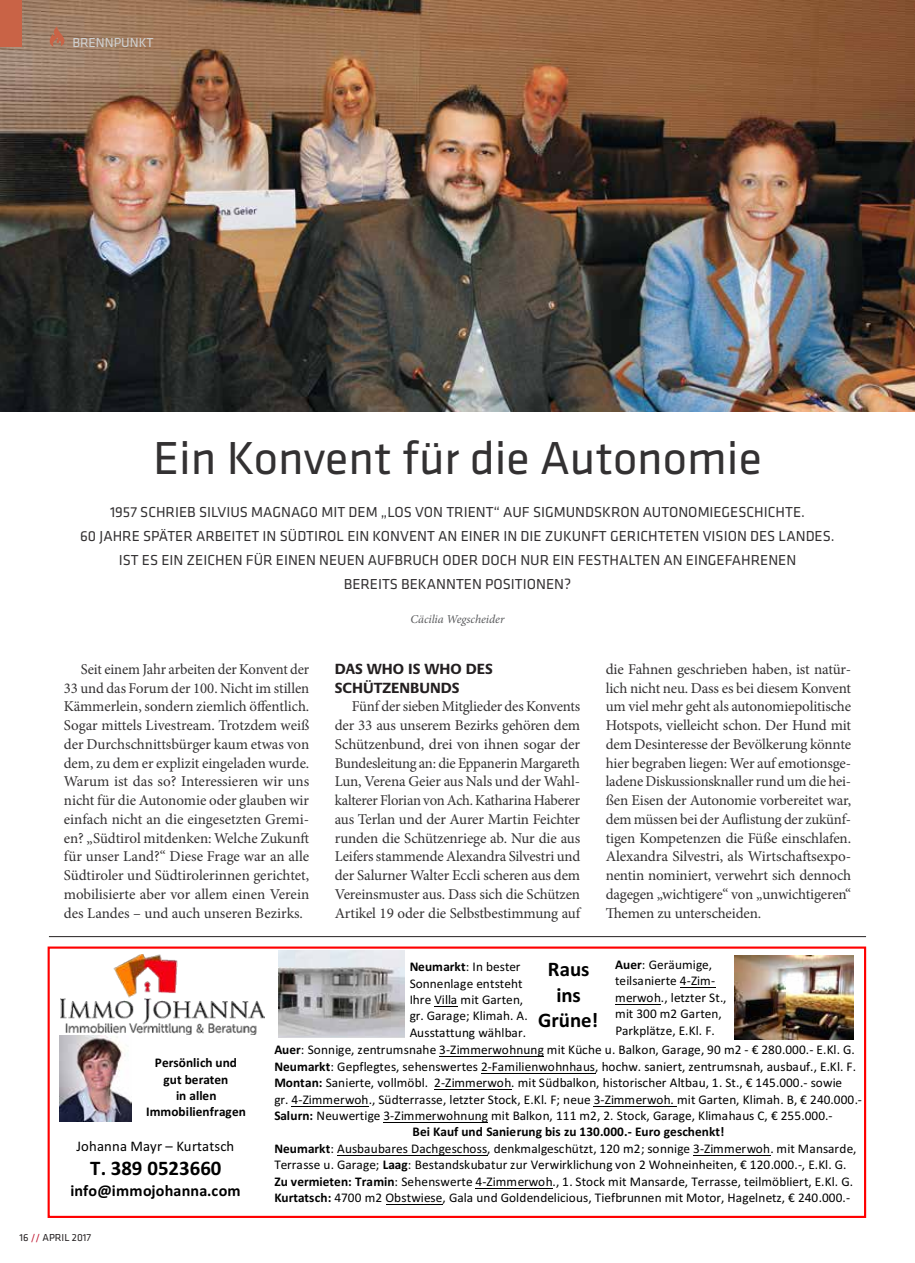
<style>
.page{position:relative;width:915px;height:1263px;background:#fff}
.page>*{position:absolute;margin:0;border:0;box-sizing:border-box;transform-origin:0 0}
.t1{font:48px "Klavika";color:#333132}
.t2{font:700 20.85px/25.3px "Calibri";color:#000;text-align:center}
.t3{font:700 16.2px "Calibri";letter-spacing:.01em;color:#000}
.t4{font:15px/18.8px "Minion Pro";letter-spacing:-.01em;color:#333132;text-align:justify}
.t5{font:15px "Klavika";color:#333132}
.t6{font:700 15px/18.8px "Praxis Com";color:#231f20}
.t7{font:14.7px "Calibri";letter-spacing:.01em;color:#000}
.t8{font:13.5px "Klavika";color:#cfd1d2}
.t9{font:13.2px/16.4px "Calibri";letter-spacing:.01em;color:#000}
.t10{font:700 13.2px/16.4px "Calibri";letter-spacing:.005em;color:#000;text-align:center}
.t11{font:italic 12px "Minion Pro";letter-spacing:-.005em;color:#58595b}
.t12{font:10.5px "Klavika";color:#231f20}
.s1{color:#c11a33}
.s2{font-weight:700}
</style>
<div class="page">
<hr style="left:49px;top:936px;width:816px;height:1px;background:#231f20">
<img style="left:61px;top:954px;width:203px;height:65px">
<img style="left:48px;top:1019px;width:215px;height:199px">
<img style="left:59px;top:1036px;width:72px;height:85px">
<img style="left:278px;top:950px;width:121px;height:88px">
<img style="left:738px;top:956px;width:115px;height:83px">
<img style="left:399px;top:950px;width:59px;height:88px">
<svg style="left:434px;top:1006px;width:23px;height:1px"></svg>
<img style="left:263px;top:1042px;width:604px;height:175px">
<hr style="left:439px;top:1056px;width:104px;height:1px;background:#000">
<hr style="left:481px;top:1073px;width:114px;height:1px;background:#000">
<hr style="left:434px;top:1089px;width:77px;height:1px;background:#000">
<hr style="left:291px;top:1106px;width:77px;height:1px;background:#000">
<hr style="left:593px;top:1106px;width:83px;height:1px;background:#000">
<hr style="left:383px;top:1122px;width:105px;height:1px;background:#000">
<hr style="left:337px;top:1155px;width:150px;height:1px;background:#000">
<hr style="left:693px;top:1155px;width:77px;height:1px;background:#000">
<hr style="left:475px;top:1188px;width:77px;height:1px;background:#000">
<hr style="left:385px;top:1204px;width:57px;height:1px;background:#000">
<img style="left:129px;top:1046px;width:134px;height:83px">
<img style="left:102px;top:946px;width:36px;height:53px">
<img style="left:523px;top:947px;width:81px;height:97px">
<img style="left:604px;top:947px;width:134px;height:97px">
<hr style="left:679px;top:987px;width:36px;height:1px;background:#000">
<hr style="left:615px;top:1004px;width:45px;height:1px;background:#000">
<img style="left:0;top:0;width:914px;height:411px">
<div style="left:0;top:0;width:21px;height:47px;background:#c96346"></div>
<svg style="left:48px;top:26px;width:17px;height:21px"></svg>
<p class="t8" style="left:72px;top:35px;width:75px">BRENNPUNKT</p>
<h1 class="t1" style="left:153px;top:432px;width:610px">EIN KONVENT FÜR DIE AUTONOMIE</h1>
<p class="t5" style="left:110px;top:504px;width:249px">1957 SCHRIEB SILVIUS MAGNAGO MIT DEM</p>
<p class="t5" style="left:381px;top:504px;width:15px">„LOS</p>
<p class="t5" style="left:415px;top:504px;width:98px">VON TRIENT“ AUF</p>
<p class="t5" style="left:533px;top:504px;width:273px">SIGMUNDSKRON AUTONOMIEGESCHICHTE.</p>
<p class="t5" style="left:80px;top:528px;width:164px">60 JAHRE SPÄTER ARBE ITET</p>
<p class="t5" style="left:262px;top:528px;width:301px">IN SÜDTIROL EIN KONVENT AN EINER IN DIE ZUKU</p>
<p class="t5" style="left:581px;top:528px;width:86px">NFT GERICHTETE</p>
<p class="t5" style="left:689px;top:528px;width:70px">N VISION DES</p>
<p class="t5" style="left:778px;top:528px;width:58px">LANDES.</p>
<p class="t5" style="left:119px;top:552px;width:678px">IST ES EIN ZEICHEN FÜR EINEN NEUEN AUFBRUCH ODER DOCH NUR EIN FESTHALTEN AN EINGEFAHRENEN</p>
<p class="t5" style="left:343px;top:576px;width:67px">BEREITS BEKA</p>
<p class="t5" style="left:436px;top:576px;width:136px">NNTEN POSITIONEN?</p>
<p class="t11" style="left:410px;top:611px;width:95px">Cäcilia Wegscheider</p>
<p class="t4" style="left:64px;top:660px;width:247px;text-indent:17px">Seit einem Jahr arbeiten der Konvent der 33 und das Forum der 100. Nicht im stillen Kämmerlein, sondern ziemlich öffentlich.<br>Sogar mittels Livestream. Trotzdem weiß der Durchschnittsbürger kaum etwas von dem, zu dem er explizit eingeladen wurde.<br>Warum ist das so? Interessieren wir uns nicht für die Autonomie oder glauben wir einfach nicht an die eingesetzten Gremi&shy;en? „Südtirol mitdenken: Welche Zukunft für unser Land?“ Diese Frage war an alle Südtiroler und Südtirolerinnen gerichtet, mobilisierte aber vor allem einen Verein des Landes – und auch unseren Bezirks.</p>
<p class="t6" style="left:334px;top:659px;width:159px">DAS WHO IS WHO DES<br>SCHÜTZENBUNDS</p>
<p class="t4" style="left:605px;top:660px;width:247px">die Fahnen geschrieben haben, ist natür&shy;lich nicht neu. Dass es bei diesem Konvent um viel mehr geht als autonomiepolitische Hotspots, vielleicht schon. Der Hund mit dem Desinteresse der Bevölkerung könnte hier begraben liegen: Wer auf emotionsge&shy;ladene Diskussionsknaller rund um die hei&shy;ßen Eisen der Autonomie vorbereitet war, dem müssen bei der Auflistung der zukünf&shy;tigen Kompetenzen die Füße einschlafen.<br>Alexandra Silvestri, als Wirtschaftsexpo&shy;nentin nominiert, verwehrt sich dennoch dagegen „wichtigere“ von „unwichtigeren“ Themen zu unterscheiden.</p>
<p class="t4" style="left:334px;top:697px;width:247px;text-indent:17px">Fünf der sieben Mitglieder des Konvents der 33 aus unserem Bezirks gehören dem Schützenbund, drei von ihnen sogar der Bundesleitung an: die Eppanerin Margareth Lun, Verena Geier aus Nals und der Wahl&shy;kalterer Florian von Ach. Katharina Haberer aus Terlan und der Aurer Martin Feichter runden die Schützenriege ab. Nur die aus Leifers stammende Alexandra Silvestri und der Salurner Walter Eccli scheren aus dem Vereinsmuster aus. Dass sich die Schützen Artikel 19 oder die Selbstbestimmung auf</p>
<p class="t10" style="left:146px;top:1054px;width:101px">Persönlich und gut beraten<br>in allen<br>Immobilienfragen</p>
<p class="t7" style="left:77px;top:1135px;width:159px">Johanna Mayr – Kurtatsch</p>
<h2 class="t2" style="left:90px;top:1154px;width:132px">T. 389 0523660</h2>
<p class="t3" style="left:70px;top:1179px;width:171px">info@immojohanna.com</p>
<p class="t12" style="left:20px;top:1232px;width:73px">16 <span class="s1">//</span> APRIL 2017</p>
<h2 class="t2" style="left:538px;top:956px;width:62px">Raus ins<br>Grüne!</h2>
<p class="t9" style="left:615px;top:956px;width:113px"><span class="s2">Auer</span>: Geräumige, teilsanierte 4-Zim&shy;merwoh., letzter St., mit 300 m2 Garten,<br>Parkplätze, E.Kl. F.</p>
<p class="t9" style="left:409px;top:958px;width:112px"><span class="s2">Neumarkt</span>: In bester</p>
<p class="t9" style="left:409px;top:975px;width:114px">Sonnenlage entsteht</p>
<p class="t9" style="left:409px;top:991px;width:115px">Ihre Villa mit Garten,</p>
<p class="t9" style="left:409px;top:1007px;width:120px">gr. Garage; Klimah. A.</p>
<p class="t9" style="left:409px;top:1024px;width:118px">Ausstattung wählbar.</p>
<p class="t9" style="left:274px;top:1041px;width:581px"><span class="s2">Auer</span>: Sonnige, zentrumsnahe 3-Zimmerwohnung mit Küche u. Balkon, Garage, 90 m2 - € 280.000.- E.Kl. G.</p>
<p class="t9" style="left:274px;top:1058px;width:583px"><span class="s2">Neumarkt</span>: Gepflegtes, sehenswertes 2-Familienwohnhaus, hochw. saniert, zentrumsnah, ausbauf., E.Kl. F.</p>
<p class="t9" style="left:274px;top:1074px;width:569px"><span class="s2">Montan:</span> Sanierte, vollmöbl. 2-Zimmerwoh. mit Südbalkon, historischer Altbau, 1. St., € 145.000.- sowie</p>
<p class="t9" style="left:274px;top:1091px;width:589px">gr. 4-Zimmerwoh., Südterrasse, letzter Stock, E.Kl. F; neue 3-Zimmerwoh. mit Garten, Klimah. B, € 240.000.-</p>
<p class="t9" style="left:274px;top:1107px;width:559px"><span class="s2">Salurn:</span> Neuwertige 3-Zimmerwohnung mit Balkon, 111 m2, 2. Stock, Garage, Klimahaus C, € 255.000.-</p>
<p class="t10" style="left:412px;top:1123px;width:313px">Bei Kauf und Sanierung bis zu 130.000.- Euro geschenkt!</p>
<p class="t9" style="left:274px;top:1140px;width:583px"><span class="s2">Neumarkt</span>: Ausbaubares Dachgeschoss, denkmalgeschützt, 120 m2; sonnige 3-Zimmerwoh. mit Mansarde,</p>
<p class="t9" style="left:274px;top:1156px;width:573px">Terrasse u. Garage; <span class="s2">Laag</span>: Bestandskubatur zur Verwirklichung von 2 Wohneinheiten, € 120.000.-, E.Kl. G.</p>
<p class="t9" style="left:274px;top:1173px;width:580px"><span class="s2">Zu vermieten: Tramin</span>: Sehenswerte 4-Zimmerwoh., 1. Stock mit Mansarde, Terrasse, teilmöbliert, E.Kl. G.</p>
<p class="t9" style="left:274px;top:1189px;width:577px"><span class="s2">Kurtatsch:</span> 4700 m2 Obstwiese, Gala und Goldendelicious, Tiefbrunnen mit Motor, Hagelnetz, € 240.000.-</p>
</div>
